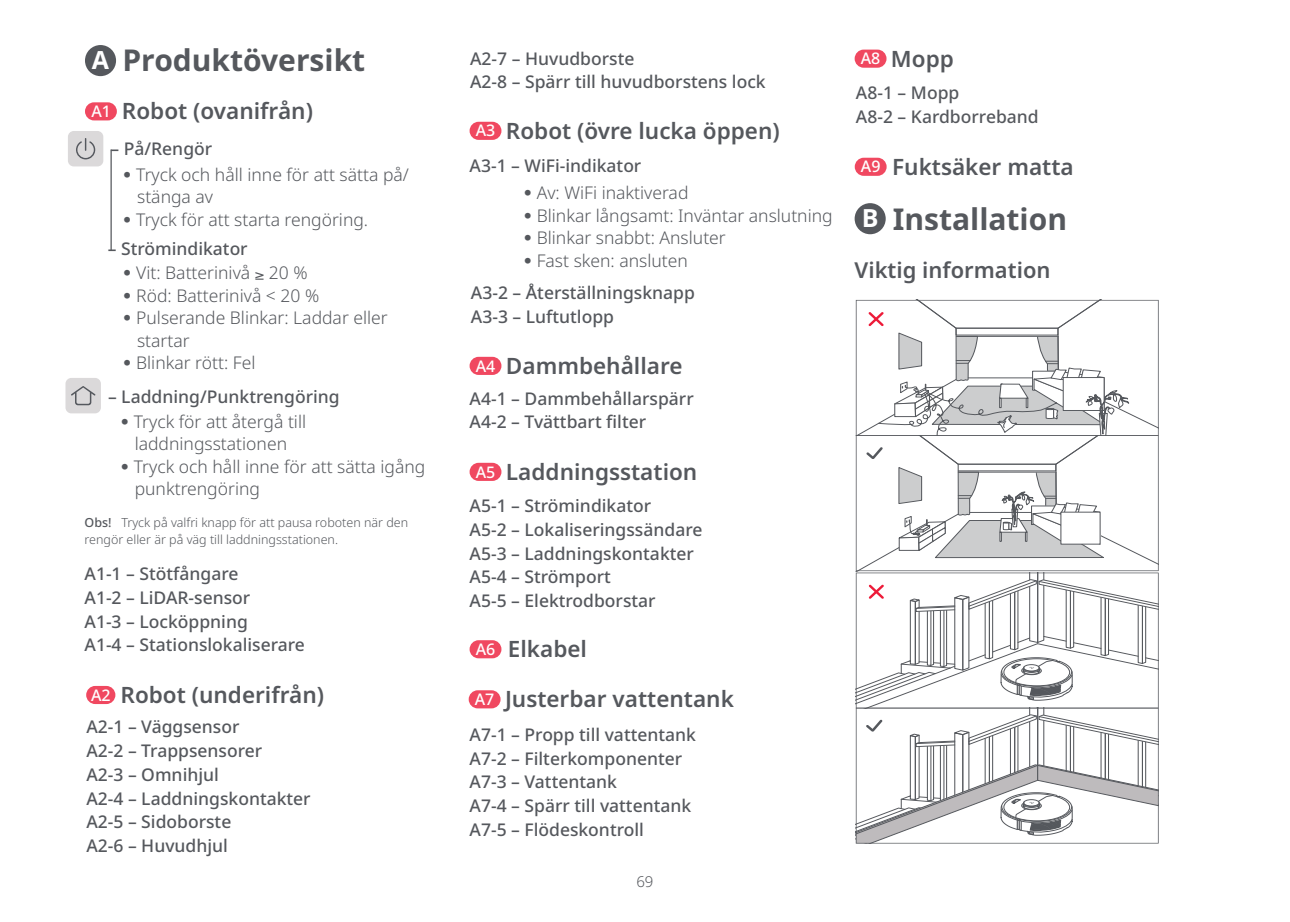
<style>
.page{position:relative;width:1290px;height:922px;background:#fff}
.page>*{position:absolute;margin:0;border:0;box-sizing:border-box;transform-origin:0 0}
.t1{font:700 30px "Noto Sans";color:#55585d}
.t2{font:600 22.5px "Noto Sans";color:#55585d}
.t3{font:600 22px "Noto Sans";color:#55585d}
.t4{font:500 17.5px/23.8px "Noto Sans";color:#55585d}
.t5{font:300 17.5px/22.5px "Noto Sans";color:#55585d}
.t6{font:300 15px "Noto Sans";color:#55585d}
.t7{font:300 12.5px/17.5px "Noto Sans";color:#55585d}
.s1{font-size:25px;color:#fff}
.s2{font-weight:500;font-size:16px;color:#fff}
.s3{font-family:"Ping Fang SC";font-weight:400}
.s4{font-weight:500}
</style>
<div class="page">
<div style="left:85px;top:45px;width:31px;height:31px;background:#55585d;border-radius:50%"></div>
<div style="left:85px;top:102px;width:32px;height:18px;background:#f04860;border-radius:9px"></div>
<div style="left:86px;top:685px;width:29px;height:18px;background:#f04860;border-radius:9px"></div>
<div style="left:469px;top:462px;width:32px;height:19px;background:#f04860;border-radius:9px"></div>
<div style="left:469px;top:122px;width:32px;height:18px;background:#f04860;border-radius:9px"></div>
<div style="left:469px;top:640px;width:32px;height:18px;background:#f04860;border-radius:9px"></div>
<div style="left:469px;top:690px;width:31px;height:18px;background:#f04860;border-radius:9px"></div>
<div style="left:854px;top:50px;width:32px;height:18px;background:#f04860;border-radius:9px"></div>
<div style="left:855px;top:158px;width:31px;height:18px;background:#f04860;border-radius:9px"></div>
<hr style="left:110px;top:149px;width:2px;height:102px;background:#55585d">
<div style="left:469px;top:357px;width:32px;height:18px;background:#f04860;border-radius:9px"></div>
<div style="left:854px;top:203px;width:32px;height:31px;background:#55585d;border-radius:50%"></div>
<div style="left:65px;top:378px;width:36px;height:35px;background:#dbd9da;border-radius:6px"></div>
<svg style="left:71px;top:386px;width:24px;height:19px"></svg>
<div style="left:68px;top:131px;width:35px;height:35px;background:#dbd9da;border-radius:6px"></div>
<svg style="left:76px;top:138px;width:19px;height:21px"></svg>
<svg style="left:856px;top:300px;width:302px;height:543px"></svg>
<h1 class="t1" style="left:92px;top:39px;width:275px"><span class="s1">A</span> Produktöversikt</h1>
<p class="t2" style="left:91px;top:95px;width:223px"><span class="s2">A1</span> Robot (ovanifrån)</p>
<p class="t4" style="left:110px;top:137px;width:103px">– På/Rengör</p>
<p class="t5" style="left:137px;top:164px;width:273px;text-indent:-14px"><span class="s3">•</span> Tryck och håll inne för att sätta på/ stänga av</p>
<p class="t5" style="left:123px;top:209px;width:247px"><span class="s3">•</span> Tryck för att starta rengöring.</p>
<p class="t4" style="left:108px;top:237px;width:141px">– Strömindikator</p>
<p class="t5" style="left:123px;top:262px;width:186px"><span class="s3">•</span> Vit: Batterinivå ≥ 20 %</p>
<p class="t5" style="left:123px;top:284px;width:198px"><span class="s3">•</span> Röd: Batterinivå &lt; 20 %</p>
<p class="t5" style="left:137px;top:307px;width:252px;text-indent:-14px"><span class="s3">•</span> Pulserande Blinkar: Laddar eller startar</p>
<p class="t5" style="left:123px;top:352px;width:134px"><span class="s3">•</span> Blinkar rött: Fel</p>
<p class="t4" style="left:108px;top:385px;width:233px">– Laddning/Punktrengöring</p>
<p class="t5" style="left:121px;top:410px;width:187px;text-align:center"><span class="s3">•</span> Tryck för att återgå till laddningsstationen</p>
<p class="t5" style="left:135px;top:455px;width:292px;text-indent:-14px"><span class="s3">•</span> Tryck och håll inne för att sätta igång punktrengöring</p>
<p class="t7" style="left:85px;top:514px;width:325px"><span class="s4">Obs!</span> Tryck på valfri knapp för att pausa roboten när den rengör eller är på väg till laddningsstationen.</p>
<p class="t4" style="left:85px;top:562px;width:222px">A1-1 – Stötfångare<br>A1-2 – LiDAR-sensor<br>A1-3 – Locköppning<br>A1-4 – Stationslokaliserare</p>
<p class="t2" style="left:91px;top:678px;width:235px"><span class="s2">A2</span> Robot (underifrån)</p>
<p class="t4" style="left:86px;top:715px;width:226px">A2-1 – Väggsensor<br>A2-2 – Trappsensorer<br>A2-3 – Omnihjul<br>A2-4 – Laddningskontakter<br>A2-5 – Sidoborste<br>A2-6 – Huvudhjul</p>
<p class="t4" style="left:470px;top:47px;width:297px">A2-7 – Huvudborste<br>A2-8 – Spärr till huvudborstens lock</p>
<p class="t2" style="left:476px;top:115px;width:305px"><span class="s2">A3</span> Robot (övre lucka öppen)</p>
<p class="t4" style="left:469px;top:155px;width:173px">A3-1 – WiFi-indikator</p>
<p class="t5" style="left:523px;top:182px;width:167px"><span class="s3">•</span> Av: WiFi inaktiverad</p>
<p class="t5" style="left:523px;top:204px;width:311px"><span class="s3">•</span> Blinkar långsamt: Inväntar anslutning</p>
<p class="t5" style="left:523px;top:227px;width:204px"><span class="s3">•</span> Blinkar snabbt: Ansluter</p>
<p class="t5" style="left:523px;top:249px;width:166px"><span class="s3">•</span> Fast sken: ansluten</p>
<p class="t4" style="left:471px;top:281px;width:225px">A3-2 – Återställningsknapp<br>A3-3 – Luftutlopp</p>
<p class="t2" style="left:476px;top:349px;width:208px"><span class="s2">A4</span> Dammbehållare</p>
<p class="t4" style="left:469px;top:387px;width:226px">A4-1 – Dammbehållarspärr<br>A4-2 – Tvättbart filter</p>
<p class="t2" style="left:476px;top:455px;width:223px"><span class="s2">A5</span> Laddningsstation</p>
<p class="t4" style="left:469px;top:494px;width:234px">A5-1 – Strömindikator<br>A5-2 – Lokaliseringssändare<br>A5-3 – Laddningskontakter<br>A5-4 – Strömport<br>A5-5 – Elektrodborstar</p>
<p class="t2" style="left:476px;top:633px;width:113px"><span class="s2">A6</span> Elkabel</p>
<p class="t2" style="left:475px;top:683px;width:261px"><span class="s2">A7</span> Justerbar vattentank</p>
<p class="t4" style="left:469px;top:723px;width:228px">A7-1 – Propp till vattentank<br>A7-2 – Filterkomponenter<br>A7-3 – Vattentank<br>A7-4 – Spärr till vattentank<br>A7-5 – Flödeskontroll</p>
<p class="t6" style="left:636px;top:871px;width:19px">69</p>
<p class="t2" style="left:861px;top:42px;width:95px"><span class="s2">A8</span> Mopp</p>
<p class="t4" style="left:856px;top:81px;width:184px">A8-1 – Mopp<br>A8-2 – Kardborreband</p>
<p class="t2" style="left:861px;top:151px;width:214px"><span class="s2">A9</span> Fuktsäker matta</p>
<h1 class="t1" style="left:862px;top:197px;width:207px"><span class="s1">B</span> Installation</h1>
<p class="t3" style="left:854px;top:254px;width:197px">Viktig information</p>
</div>
